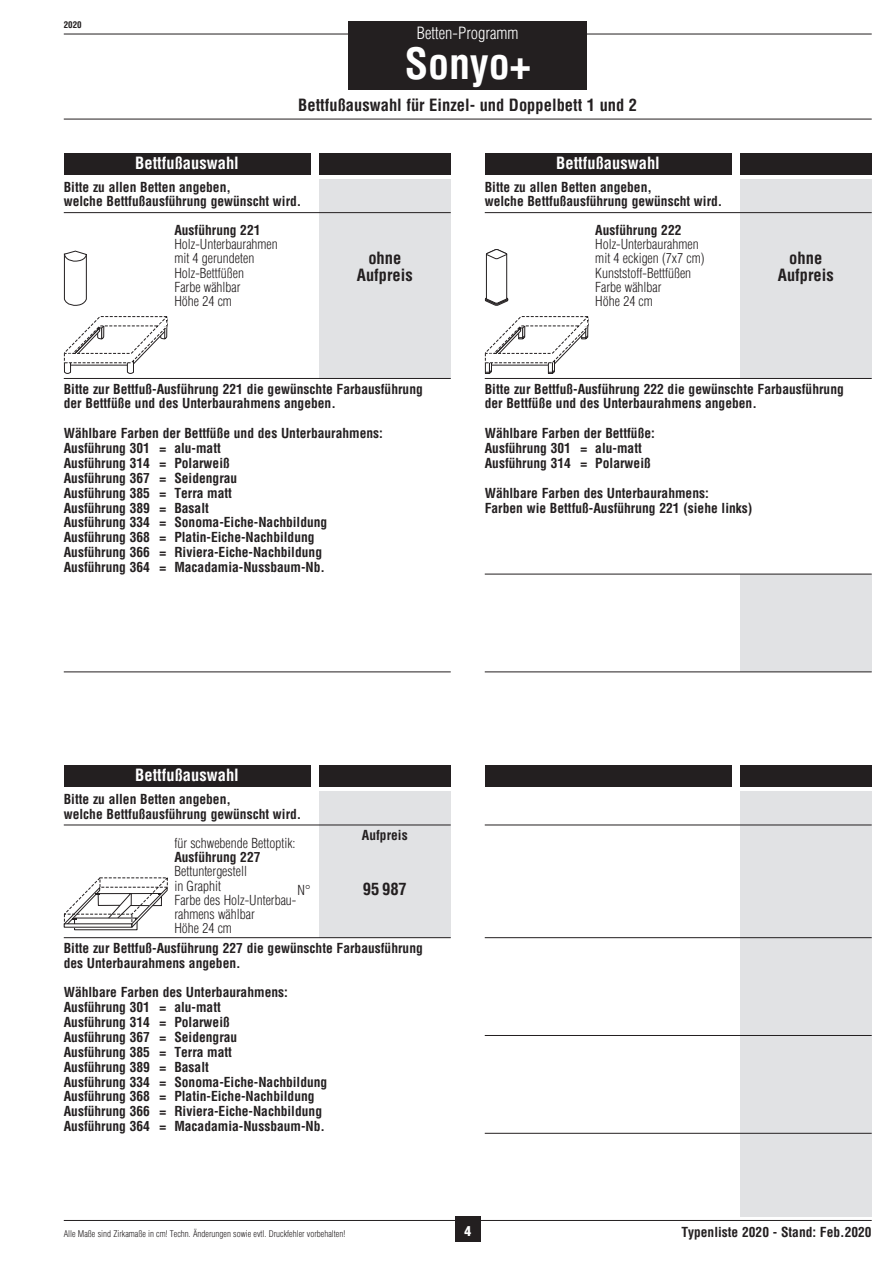
<style>
.page{position:relative;width:893px;height:1263px;background:#fff}
.page>*{position:absolute;margin:0;border:0;box-sizing:border-box;transform-origin:0 0}
.t1{font:700 condensed 42px "Helvetica";color:#fff}
.t2{font:700 condensed 16.5px/16.5px "Helvetica";color:#231f20;text-align:center}
.t3{font:700 condensed 16.5px "Helvetica";color:#fff}
.t4{font:300 condensed 16.5px "Helvetica";color:#fff}
.t5{font:700 condensed 13.5px "Helvetica";color:#231f20}
.t6{font:300 condensed 13.5px/14.2px "Helvetica";color:#231f20}
.t7{font:900 condensed 13.5px "Helvetica";color:#fff}
.t8{font:300 condensed 9px "Helvetica";color:#231f20}
.t9{font:700 condensed 9px "Helvetica";color:#231f20}
</style>
<div class="page">
<div style="left:740px;top:179px;width:132px;height:199px;background:#e1e2e4"></div>
<div style="left:740px;top:574px;width:132px;height:98px;background:#e1e2e4"></div>
<div style="left:319px;top:179px;width:132px;height:199px;background:#e1e2e4"></div>
<div style="left:319px;top:791px;width:132px;height:147px;background:#e1e2e4"></div>
<div style="left:740px;top:791px;width:132px;height:425px;background:#e1e2e4"></div>
<hr style="left:64px;top:1220px;width:808px;height:1px;background:#231f20">
<div style="left:455px;top:1216px;width:25px;height:26px;background:#231f20"></div>
<hr style="left:64px;top:34px;width:808px;height:1px;background:#231f20">
<div style="left:349px;top:21px;width:238px;height:68px;background:#231f20"></div>
<hr style="left:64px;top:119px;width:808px;height:1px;background:#231f20">
<div style="left:485px;top:153px;width:246px;height:21px;background:#231f20"></div>
<div style="left:64px;top:153px;width:246px;height:21px;background:#231f20"></div>
<div style="left:64px;top:765px;width:246px;height:22px;background:#231f20"></div>
<div style="left:485px;top:765px;width:246px;height:22px;background:#231f20"></div>
<svg style="left:64px;top:251px;width:23px;height:55px"></svg>
<hr style="left:485px;top:212px;width:387px;height:1px;background:#231f20">
<hr style="left:485px;top:378px;width:387px;height:1px;background:#231f20">
<hr style="left:485px;top:671px;width:387px;height:1px;background:#231f20">
<hr style="left:485px;top:574px;width:387px;height:1px;background:#231f20">
<hr style="left:64px;top:212px;width:387px;height:1px;background:#231f20">
<hr style="left:64px;top:825px;width:387px;height:1px;background:#231f20">
<hr style="left:485px;top:825px;width:387px;height:1px;background:#231f20">
<hr style="left:64px;top:937px;width:387px;height:1px;background:#231f20">
<hr style="left:485px;top:937px;width:387px;height:1px;background:#231f20">
<hr style="left:485px;top:1035px;width:387px;height:1px;background:#231f20">
<hr style="left:485px;top:1133px;width:387px;height:1px;background:#231f20">
<hr style="left:64px;top:378px;width:387px;height:1px;background:#231f20">
<hr style="left:64px;top:671px;width:387px;height:1px;background:#231f20">
<div style="left:740px;top:153px;width:132px;height:21px;background:#231f20"></div>
<div style="left:319px;top:153px;width:132px;height:21px;background:#231f20"></div>
<div style="left:319px;top:765px;width:132px;height:22px;background:#231f20"></div>
<div style="left:740px;top:765px;width:132px;height:22px;background:#231f20"></div>
<svg style="left:485px;top:249px;width:23px;height:57px"></svg>
<svg style="left:485px;top:316px;width:104px;height:58px"></svg>
<svg style="left:64px;top:316px;width:104px;height:58px"></svg>
<svg style="left:64px;top:877px;width:104px;height:51px"></svg>
<p class="t9" style="left:64px;top:20px;width:19px">2020</p>
<p class="t4" style="left:417px;top:22px;width:103px">Betten-Programm</p>
<h1 class="t1" style="left:405px;top:37px;width:127px">Sonyo+</h1>
<p class="t2" style="left:298px;top:97px;width:340px">Bettfußauswahl für Einzel- und Doppelbett 1 und 2</p>
<p class="t3" style="left:135px;top:152px;width:105px">Bettfußauswahl</p>
<p class="t3" style="left:556px;top:152px;width:105px">Bettfußauswahl</p>
<p class="t5" style="left:64px;top:178px;width:169px">Bitte zu allen Betten angeben,</p>
<p class="t5" style="left:485px;top:178px;width:169px">Bitte zu allen Betten angeben,</p>
<p class="t5" style="left:64px;top:193px;width:239px">welche Bettfußausführung gewünscht wird.</p>
<p class="t5" style="left:485px;top:193px;width:239px">welche Bettfußausführung gewünscht wird.</p>
<p class="t5" style="left:174px;top:222px;width:88px">Ausführung 221</p>
<p class="t6" style="left:174px;top:237px;width:105px">Holz-Unterbaurahmen mit 4 gerundeten<br>Holz-Bettfüßen<br>Farbe wählbar<br>Höhe 24 cm</p>
<p class="t5" style="left:595px;top:222px;width:88px">Ausführung 222</p>
<p class="t6" style="left:595px;top:237px;width:111px">Holz-Unterbaurahmen mit 4 eckigen (7x7 cm)<br>Kunststoff-Bettfüßen<br>Farbe wählbar<br>Höhe 24 cm</p>
<p class="t2" style="left:357px;top:250px;width:57px">ohne<br>Aufpreis</p>
<p class="t2" style="left:778px;top:250px;width:57px">ohne<br>Aufpreis</p>
<p class="t5" style="left:64px;top:380px;width:361px">Bitte zur Bettfuß-Ausführung 221 die gewünschte Farbausführung</p>
<p class="t5" style="left:64px;top:395px;width:274px">der Bettfüße und des Unterbaurahmens angeben.</p>
<p class="t5" style="left:485px;top:380px;width:361px">Bitte zur Bettfuß-Ausführung 222 die gewünschte Farbausführung</p>
<p class="t5" style="left:485px;top:395px;width:274px">der Bettfüße und des Unterbaurahmens angeben.</p>
<p class="t5" style="left:64px;top:425px;width:321px">Wählbare Farben der Bettfüße und des Unterbaurahmens:</p>
<p class="t5" style="left:485px;top:425px;width:172px">Wählbare Farben der Bettfüße:</p>
<p class="t5" style="left:64px;top:440px;width:88px">Ausführung 301</p>
<p class="t5" style="left:595px;top:440px;width:48px">alu-matt</p>
<p class="t5" style="left:485px;top:440px;width:88px">Ausführung 301</p>
<p class="t5" style="left:174px;top:440px;width:48px">alu-matt</p>
<p class="t5" style="left:159px;top:440px;width:8px">=</p>
<p class="t5" style="left:580px;top:440px;width:8px">=</p>
<p class="t5" style="left:174px;top:454px;width:57px">Polarweiß</p>
<p class="t5" style="left:485px;top:454px;width:168px">Ausführung 314 = Polarweiß</p>
<p class="t5" style="left:64px;top:454px;width:88px">Ausführung 314</p>
<p class="t5" style="left:159px;top:454px;width:8px">=</p>
<p class="t5" style="left:174px;top:469px;width:65px">Seidengrau</p>
<p class="t5" style="left:64px;top:469px;width:88px">Ausführung 367</p>
<p class="t5" style="left:159px;top:469px;width:8px">=</p>
<p class="t5" style="left:64px;top:484px;width:88px">Ausführung 385</p>
<p class="t5" style="left:159px;top:484px;width:8px">=</p>
<p class="t5" style="left:174px;top:484px;width:59px">Terra matt</p>
<p class="t5" style="left:64px;top:499px;width:88px">Ausführung 389</p>
<p class="t5" style="left:64px;top:514px;width:88px">Ausführung 334</p>
<p class="t5" style="left:159px;top:499px;width:8px">=</p>
<p class="t5" style="left:159px;top:514px;width:8px">=</p>
<p class="t5" style="left:174px;top:499px;width:36px">Basalt</p>
<p class="t5" style="left:174px;top:514px;width:154px">Sonoma-Eiche-Nachbildung</p>
<p class="t5" style="left:485px;top:484px;width:226px">Wählbare Farben des Unterbaurahmens:</p>
<p class="t5" style="left:485px;top:499px;width:269px">Farben wie Bettfuß-Ausführung 221 (siehe links)</p>
<p class="t5" style="left:64px;top:529px;width:88px">Ausführung 368</p>
<p class="t5" style="left:159px;top:529px;width:8px">=</p>
<p class="t5" style="left:174px;top:529px;width:142px">Platin-Eiche-Nachbildung</p>
<p class="t5" style="left:64px;top:544px;width:88px">Ausführung 366</p>
<p class="t5" style="left:159px;top:544px;width:8px">=</p>
<p class="t5" style="left:174px;top:544px;width:149px">Riviera-Eiche-Nachbildung</p>
<p class="t5" style="left:64px;top:559px;width:88px">Ausführung 364</p>
<p class="t5" style="left:159px;top:559px;width:8px">=</p>
<p class="t5" style="left:174px;top:559px;width:152px">Macadamia-Nussbaum-Nb.</p>
<p class="t3" style="left:135px;top:764px;width:105px">Bettfußauswahl</p>
<p class="t5" style="left:64px;top:790px;width:169px">Bitte zu allen Betten angeben,</p>
<p class="t5" style="left:64px;top:805px;width:239px">welche Bettfußausführung gewünscht wird.</p>
<p class="t5" style="left:362px;top:827px;width:47px">Aufpreis</p>
<p class="t6" style="left:174px;top:836px;width:123px">für schwebende Bettoptik:</p>
<p class="t5" style="left:174px;top:849px;width:88px">Ausführung 227</p>
<p class="t6" style="left:174px;top:864px;width:124px">Bettuntergestell<br>in Graphit<br>Farbe des Holz-Unterbau&shy;rahmens wählbar<br>Höhe 24 cm</p>
<p class="t6" style="left:297px;top:883px;width:14px">N°</p>
<p class="t2" style="left:363px;top:881px;width:46px">95 987</p>
<p class="t5" style="left:64px;top:939px;width:361px">Bitte zur Bettfuß-Ausführung 227 die gewünschte Farbausführung</p>
<p class="t5" style="left:64px;top:954px;width:178px">des Unterbaurahmens angeben.</p>
<p class="t5" style="left:64px;top:984px;width:226px">Wählbare Farben des Unterbaurahmens:</p>
<p class="t5" style="left:64px;top:999px;width:88px">Ausführung 301</p>
<p class="t5" style="left:64px;top:1014px;width:88px">Ausführung 314</p>
<p class="t5" style="left:64px;top:1028px;width:88px">Ausführung 367</p>
<p class="t5" style="left:159px;top:999px;width:8px">=</p>
<p class="t5" style="left:174px;top:999px;width:48px">alu-matt</p>
<p class="t5" style="left:159px;top:1014px;width:8px">=</p>
<p class="t5" style="left:174px;top:1014px;width:57px">Polarweiß</p>
<p class="t5" style="left:159px;top:1028px;width:8px">=</p>
<p class="t5" style="left:174px;top:1028px;width:65px">Seidengrau</p>
<p class="t5" style="left:64px;top:1043px;width:88px">Ausführung 385</p>
<p class="t5" style="left:159px;top:1043px;width:8px">=</p>
<p class="t5" style="left:174px;top:1043px;width:59px">Terra matt</p>
<p class="t5" style="left:64px;top:1058px;width:88px">Ausführung 389</p>
<p class="t5" style="left:64px;top:1073px;width:88px">Ausführung 334</p>
<p class="t5" style="left:159px;top:1058px;width:8px">=</p>
<p class="t5" style="left:159px;top:1073px;width:8px">=</p>
<p class="t5" style="left:174px;top:1058px;width:36px">Basalt</p>
<p class="t5" style="left:174px;top:1073px;width:154px">Sonoma-Eiche-Nachbildung</p>
<p class="t5" style="left:64px;top:1088px;width:88px">Ausführung 368</p>
<p class="t5" style="left:159px;top:1088px;width:8px">=</p>
<p class="t5" style="left:174px;top:1088px;width:142px">Platin-Eiche-Nachbildung</p>
<p class="t5" style="left:64px;top:1103px;width:88px">Ausführung 366</p>
<p class="t5" style="left:159px;top:1103px;width:8px">=</p>
<p class="t5" style="left:174px;top:1103px;width:149px">Riviera-Eiche-Nachbildung</p>
<p class="t5" style="left:64px;top:1118px;width:88px">Ausführung 364</p>
<p class="t5" style="left:159px;top:1118px;width:8px">=</p>
<p class="t5" style="left:174px;top:1118px;width:152px">Macadamia-Nussbaum-Nb.</p>
<p class="t8" style="left:64px;top:1228px;width:283px">Alle Maße sind Zirkamaße in cm! Techn. Änderungen sowie evtl. Druckfehler vorbehalten!</p>
<p class="t7" style="left:464px;top:1222px;width:8px">4</p>
<p class="t5" style="left:681px;top:1224px;width:192px">Typenliste 2020 - Stand: Feb.2020</p>
</div>
